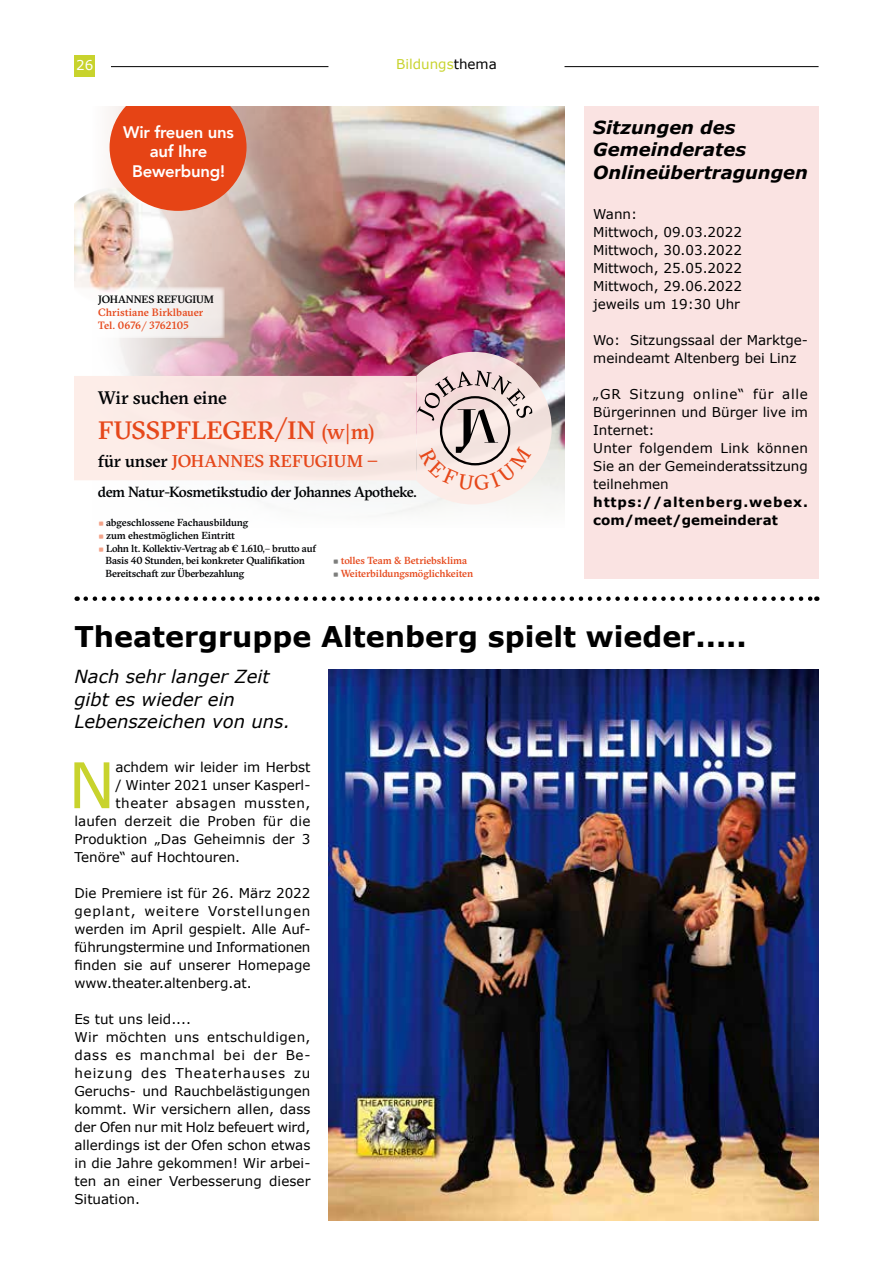
<style>
.page{position:relative;width:893px;height:1263px;background:#fff}
.page>*{position:absolute;margin:0;border:0;box-sizing:border-box;transform-origin:0 0}
.t1{font:63px "Verdana";color:#c8d32d}
.t2{font:700 28.5px "Verdana";color:#000}
.t3{font:500 25.2px "GT Sectra";letter-spacing:.005em;color:#e6481b}
.t4{font:500 18.15px "GT Sectra";letter-spacing:-.015em;color:#000204}
.t5{font:italic 18px/22.5px "Verdana";color:#000}
.t6{font:italic 700 18px/22.5px "Verdana";color:#000}
.t7{font:500 17.1px "GT Sectra";letter-spacing:.005em;color:#e6481b}
.t8{font:800 16.65px/19.6px "Avenir";letter-spacing:-.015em;color:#fff;text-align:center}
.t9{font:500 14.7px "GT Sectra";letter-spacing:-.035em;color:#000204}
.t10{font:13.5px/18px "Verdana";color:#000}
.t11{font:700 13.5px/18px "Verdana";letter-spacing:.06em;color:#000}
.t12{font:13.5px "Verdana";letter-spacing:.04em;color:#000}
.t13{font:13.5px "Verdana";color:#c8d32d}
.t14{font:13.5px "Verdana";color:#fff}
.t15{font:500 10.65px/12.6px "GT Sectra";letter-spacing:.01em;color:#e6481b}
.t16{font:500 10.65px "GT Sectra";color:#000204}
.t17{font:500 10.2px/12.6px "GT Sectra";letter-spacing:-.015em;color:#000204}
.t18{font:500 10.2px/12.6px "GT Sectra";letter-spacing:-.01em;color:#e6481b}
.s1{color:#000}
.s2{font-size:26.1px}
.s3{font-size:21.15px}
.s4{color:#000204}
</style>
<div class="page">
<div style="left:74px;top:56px;width:21px;height:21px;background:#c8d32d"></div>
<hr style="left:111px;top:66px;width:217px;height:1px;background:#000">
<hr style="left:564px;top:66px;width:255px;height:1px;background:#000">
<div style="left:584px;top:106px;width:235px;height:472px;background:#fae3e2"></div>
<img style="left:377px;top:106px;width:187px;height:278px">
<img style="left:108px;top:106px;width:269px;height:246px">
<img style="left:74px;top:187px;width:100px;height:99px">
<svg style="left:110px;top:106px;width:137px;height:105px;background:#e45a31"></svg>
<div style="left:74px;top:286px;width:151px;height:52px;background:linear-gradient(to right,#fff,#ede6e4)"></div>
<svg style="left:86px;top:596px;width:731px;height:5px"></svg>
<img style="left:328px;top:669px;width:491px;height:551px">
<svg style="left:74px;top:352px;width:478px;height:152px;background:#ebd6d6"></svg>
<p class="t14" style="left:76px;top:56px;width:19px">26</p>
<p class="t8" style="left:123px;top:122px;width:112px">Wir freuen uns auf Ihre<br>Bewerbung!</p>
<p class="t16" style="left:98px;top:293px;width:117px">JOHANNES REFUGIUM</p>
<p class="t15" style="left:98px;top:306px;width:107px">Christiane Birklbauer<br>Tel. 0676/ 3762105</p>
<p class="t13" style="left:396px;top:55px;width:102px">Bildungs<span class="s1">thema</span></p>
<h3 class="t4" style="left:98px;top:387px;width:130px">Wir suchen eine</h3>
<h3 class="t3" style="left:98px;top:414px;width:278px">FUSSPFLEGER<span class="s2">/</span>IN <span class="s3">(w|m)</span></h3>
<p class="t7" style="left:98px;top:450px;width:282px"><span class="s4">für unser</span> JOHANNES REFUGIUM –</p>
<p class="t9" style="left:98px;top:483px;width:320px">dem Natur-Kosmetikstudio der Johannes Apotheke.</p>
<p class="t17" style="left:106px;top:516px;width:212px">abgeschlossene Fachausbildung<br>zum ehestmöglichen Eintritt<br>Lohn lt. Kollektiv-Vertrag ab € 1.610,– brutto auf Basis 40 Stunden, bei konkreter Qualifikation Bereitschaft zur Überbezahlung</p>
<p class="t18" style="left:341px;top:554px;width:134px">tolles Team &amp; Betriebsklima<br>Weiterbildungsmöglichkeiten</p>
<h3 class="t6" style="left:593px;top:115px;width:216px">Sitzungen des<br>Gemeinderates<br>Onlineübertragungen</h3>
<p class="t10" style="left:593px;top:205px;width:150px">Wann:<br>Mittwoch, 09.03.2022<br>Mittwoch, 30.03.2022<br>Mittwoch, 25.05.2022<br>Mittwoch, 29.06.2022 jeweils um 19:30 Uhr</p>
<p class="t10" style="left:593px;top:331px;width:216px">Wo: Sitzungssaal der Marktge&shy;meindeamt Altenberg bei Linz</p>
<p class="t10" style="left:593px;top:385px;width:216px">„GR Sitzung online“ für alle<br>Bürgerinnen und Bürger live im<br>Internet:<br>Unter folgendem Link können<br>Sie an der Gemeinderatssitzung teilnehmen</p>
<p class="t11" style="left:593px;top:493px;width:216px">https://altenberg.webex. com/meet/gemeinderat</p>
<h2 class="t2" style="left:74px;top:616px;width:674px">Theatergruppe Altenberg spielt wieder.....</h2>
<h3 class="t5" style="left:74px;top:665px;width:217px">Nach sehr langer Zeit gibt es wieder ein<br>Lebenszeichen von uns.</h3>
<h1 class="t1" style="left:68px;top:742px;width:49px">N</h1>
<p class="t10" style="left:115px;top:758px;width:197px">achdem wir leider im Herbst</p>
<p class="t10" style="left:115px;top:776px;width:197px">/ Winter 2021 unser Kasperl-</p>
<p class="t12" style="left:115px;top:794px;width:197px">theater absagen mussten,</p>
<p class="t10" style="left:74px;top:812px;width:238px">laufen derzeit die Proben für die</p>
<p class="t10" style="left:74px;top:830px;width:238px">Produktion „Das Geheimnis der 3</p>
<p class="t10" style="left:74px;top:848px;width:167px">Tenöre“ auf Hochtouren.</p>
<p class="t10" style="left:74px;top:884px;width:238px;text-align:justify">Die Premiere ist für 26. März 2022 geplant, weitere Vorstellungen werden im April gespielt. Alle Auf&shy;führungstermine und Informationen finden sie auf unserer Homepage www.theater.altenberg.at.</p>
<p class="t10" style="left:74px;top:1010px;width:238px">Es tut uns leid....<br>Wir möchten uns entschuldigen, dass es manchmal bei der Be&shy;heizung des Theaterhauses zu<br>Geruchs- und Rauchbelästigungen kommt. Wir versichern allen, dass der Ofen nur mit Holz befeuert wird, allerdings ist der Ofen schon etwas in die Jahre gekommen! Wir arbei&shy;ten an einer Verbesserung dieser<br>Situation.</p>
</div>
